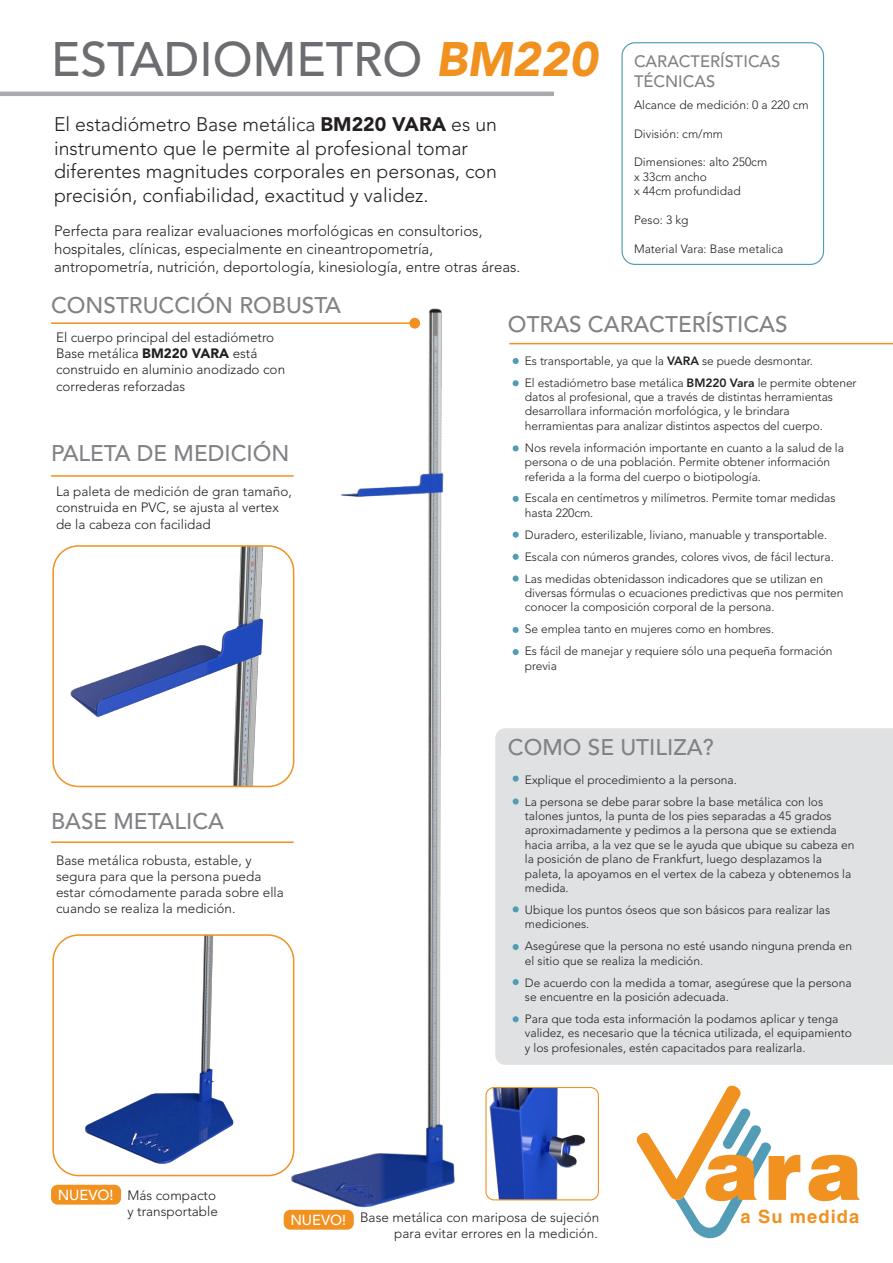
<style>
.page{position:relative;width:893px;height:1263px;background:#fff}
.page>*{position:absolute;margin:0;border:0;box-sizing:border-box;transform-origin:0 0}
.t1{font:900 83.7px "Helvetica LT Std";color:#f09120}
.t2{font:500 48px "Avenir LT Std";color:#6c6d70}
.t3{font:500 22.5px "Avenir LT Std";color:#808285}
.t4{font:300 19.5px/23.4px "Avenir LT Std";color:#231f20}
.t5{font:700 18.3px "Helvetica LT Std";letter-spacing:.06em;color:#f09120}
.t6{font:500 16.5px/19.8px "Avenir LT Std";color:#808285}
.t7{font:300 15px/18px "Avenir LT Std";color:#231f20}
.t8{font:500 14.55px "Avenir LT Std";color:#fff}
.t9{font:300 13.5px/16.2px "Avenir LT Std";color:#231f20}
.t10{font:300 12px/14.4px "Avenir LT Std";letter-spacing:-.005em;color:#231f20}
.s1{font-weight:900;font-style:italic;color:#f09120}
.s2{font-weight:900}
.s3{font-weight:800}
</style>
<div class="page">
<img style="left:51px;top:308px;width:816px;height:911px">
<img style="left:51px;top:935px;width:235px;height:246px">
<div style="left:52px;top:545px;width:242px;height:242px;border:2px solid #f09120;border-radius:25px"></div>
<div style="left:51px;top:1185px;width:70px;height:19px;background:#f09120;border-radius:7px"></div>
<div style="left:495px;top:728px;width:398px;height:337px;background:#e0e1e3"></div>
<div style="left:52px;top:934px;width:242px;height:242px;border:2px solid #f09120;border-radius:25px"></div>
<svg style="left:513px;top:358px;width:6px;height:6px"></svg>
<svg style="left:513px;top:380px;width:6px;height:6px"></svg>
<svg style="left:513px;top:445px;width:6px;height:6px"></svg>
<svg style="left:513px;top:496px;width:6px;height:6px"></svg>
<svg style="left:513px;top:532px;width:6px;height:6px"></svg>
<svg style="left:513px;top:554px;width:6px;height:6px"></svg>
<div style="left:513px;top:575px;width:6px;height:7px;background:#529cb6;border-radius:50%"></div>
<svg style="left:513px;top:627px;width:6px;height:6px"></svg>
<svg style="left:513px;top:649px;width:6px;height:6px"></svg>
<div style="left:513px;top:775px;width:6px;height:7px;background:#529cb6;border-radius:50%"></div>
<svg style="left:513px;top:798px;width:6px;height:6px"></svg>
<svg style="left:513px;top:906px;width:6px;height:6px"></svg>
<svg style="left:513px;top:944px;width:6px;height:6px"></svg>
<svg style="left:513px;top:979px;width:6px;height:6px"></svg>
<svg style="left:513px;top:1016px;width:6px;height:6px"></svg>
<div style="left:621px;top:42px;width:203px;height:223px;border:1px solid #529cb6;border-radius:13px"></div>
<hr style="left:51px;top:322px;width:364px;height:2px;background:#f09120">
<hr style="left:509px;top:343px;width:384px;height:1px;background:#f09120">
<hr style="left:0;top:92px;width:554px;height:4px;background:#aaabaf">
<div style="left:284px;top:1210px;width:70px;height:19px;background:#f09120;border-radius:7px"></div>
<div style="left:409px;top:318px;width:11px;height:11px;background:#f09120;border-radius:50%"></div>
<hr style="left:51px;top:475px;width:243px;height:2px;background:#f09120">
<hr style="left:51px;top:841px;width:243px;height:2px;background:#f09120">
<svg style="left:634px;top:1081px;width:140px;height:158px"></svg>
<img style="left:486px;top:1087px;width:112px;height:113px">
<div style="left:485px;top:1087px;width:114px;height:113px;border:1px solid #f09120;border-radius:8px"></div>
<h2 class="t2" style="left:51px;top:32px;width:548px">ESTADIOMETRO <span class="s1">BM220</span></h2>
<h3 class="t4" style="left:54px;top:113px;width:445px">El estadiómetro Base metálica <span class="s2">BM220 VARA</span> es un instrumento que le permite al profesional tomar diferentes magnitudes corporales en personas, con precisión, confiabilidad, exactitud y validez.</h3>
<p class="t7" style="left:54px;top:222px;width:468px">Perfecta para realizar evaluaciones morfológicas en consultorios, hospitales, clínicas, especialmente en cineantropometría, antropometría, nutrición, deportología, kinesiología, entre otras áreas.</p>
<h3 class="t6" style="left:634px;top:52px;width:148px">CARACTERÍSTICAS<br>TÉCNICAS</h3>
<p class="t10" style="left:634px;top:97px;width:176px">Alcance de medición: 0 a 220 cm</p>
<p class="t10" style="left:634px;top:126px;width:91px">División: cm/mm</p>
<p class="t10" style="left:634px;top:155px;width:135px">Dimensiones: alto 250cm x 33cm ancho<br>x 44cm profundidad</p>
<p class="t10" style="left:634px;top:213px;width:56px">Peso: 3 kg</p>
<p class="t10" style="left:634px;top:241px;width:151px">Material Vara: Base metalica</p>
<h3 class="t3" style="left:51px;top:292px;width:291px">CONSTRUCCIÓN ROBUSTA</h3>
<p class="t9" style="left:56px;top:329px;width:231px">El cuerpo principal del estadiómetro<br>Base metálica <span class="s2">BM220 VARA</span> está construido en aluminio anodizado con correderas reforzadas</p>
<h3 class="t3" style="left:51px;top:440px;width:240px">PALETA DE MEDICIÓN</h3>
<p class="t9" style="left:56px;top:483px;width:237px">La paleta de medición de gran tamaño, construida en PVC, se ajusta al vertex de la cabeza con facilidad</p>
<h3 class="t3" style="left:51px;top:808px;width:174px">BASE METALICA</h3>
<p class="t9" style="left:56px;top:852px;width:229px">Base metálica robusta, estable, y segura para que la persona pueda estar cómodamente parada sobre ella cuando se realiza la medición.</p>
<h3 class="t3" style="left:508px;top:311px;width:281px">OTRAS CARACTERÍSTICAS</h3>
<p class="t10" style="left:525px;top:350px;width:333px;line-height:21.9px">Es transportable, ya que la <span class="s3">VARA</span> se puede desmontar.<br>El estadiómetro base metálica <span class="s3">BM220 Vara</span> le permite obtener</p>
<p class="t10" style="left:525px;top:390px;width:310px">datos al profesional, que a través de distintas herramientas desarrollara información morfológica, y le brindara herramientas para analizar distintos aspectos del cuerpo.</p>
<p class="t10" style="left:525px;top:440px;width:321px">Nos revela información importante en cuanto a la salud de la persona o de una población. Permite obtener información referida a la forma del cuerpo o biotipología.</p>
<p class="t10" style="left:525px;top:491px;width:312px">Escala en centímetros y milímetros. Permite tomar medidas hasta 220cm.</p>
<p class="t10" style="left:525px;top:524px;width:310px;line-height:21.9px">Duradero, esterilizable, liviano, manuable y transportable.<br>Escala con números grandes, colores vivos, de fácil lectura.<br>Las medidas obtenidasson indicadores que se utilizan en</p>
<p class="t10" style="left:525px;top:586px;width:320px">diversas fórmulas o ecuaciones predictivas que nos permiten conocer la composición corporal de la persona.</p>
<p class="t10" style="left:525px;top:618px;width:309px;line-height:21.9px">Se emplea tanto en mujeres como en hombres.<br>Es fácil de manejar y requiere sólo una pequeña formación</p>
<p class="t10" style="left:525px;top:658px;width:34px">previa</p>
<h3 class="t3" style="left:508px;top:734px;width:207px">COMO SE UTILIZA?</h3>
<p class="t10" style="left:525px;top:769px;width:300px;line-height:21.9px">Explique el procedimiento a la persona.<br>La persona se debe parar sobre la base metálica con los</p>
<p class="t10" style="left:525px;top:809px;width:331px">talones juntos, la punta de los pies separadas a 45 grados aproximadamente y pedimos a la persona que se extienda hacia arriba, a la vez que se le ayuda que ubique su cabeza en la posición de plano de Frankfurt, luego desplazamos la paleta, la apoyamos en el vertex de la cabeza y obtenemos la medida.</p>
<p class="t10" style="left:525px;top:903px;width:307px">Ubique los puntos óseos que son básicos para realizar las mediciones.</p>
<p class="t10" style="left:525px;top:939px;width:329px">Asegúrese que la persona no esté usando ninguna prenda en el sitio que se realiza la medición.</p>
<p class="t10" style="left:525px;top:975px;width:328px">De acuerdo con la medida a tomar, asegúrese que la persona se encuentre en la posición adecuada.</p>
<p class="t10" style="left:525px;top:1011px;width:328px">Para que toda esta información la podamos aplicar y tenga validez, es necesario que la técnica utilizada, el equipamiento y los profesionales, estén capacitados para realizarla.</p>
<p class="t8" style="left:58px;top:1186px;width:57px">NUEVO!</p>
<p class="t9" style="left:128px;top:1187px;width:92px">Más compacto y transportable</p>
<p class="t8" style="left:290px;top:1211px;width:57px">NUEVO!</p>
<p class="t9" style="left:360px;top:1209px;width:241px">Base metálica con mariposa de sujeción</p>
<p class="t9" style="left:394px;top:1225px;width:205px">para evitar errores en la medición.</p>
<h1 class="t1" style="left:703px;top:1115px;width:160px">ara</h1>
<h3 class="t5" style="left:741px;top:1206px;width:120px">a Su medida</h3>
</div>
